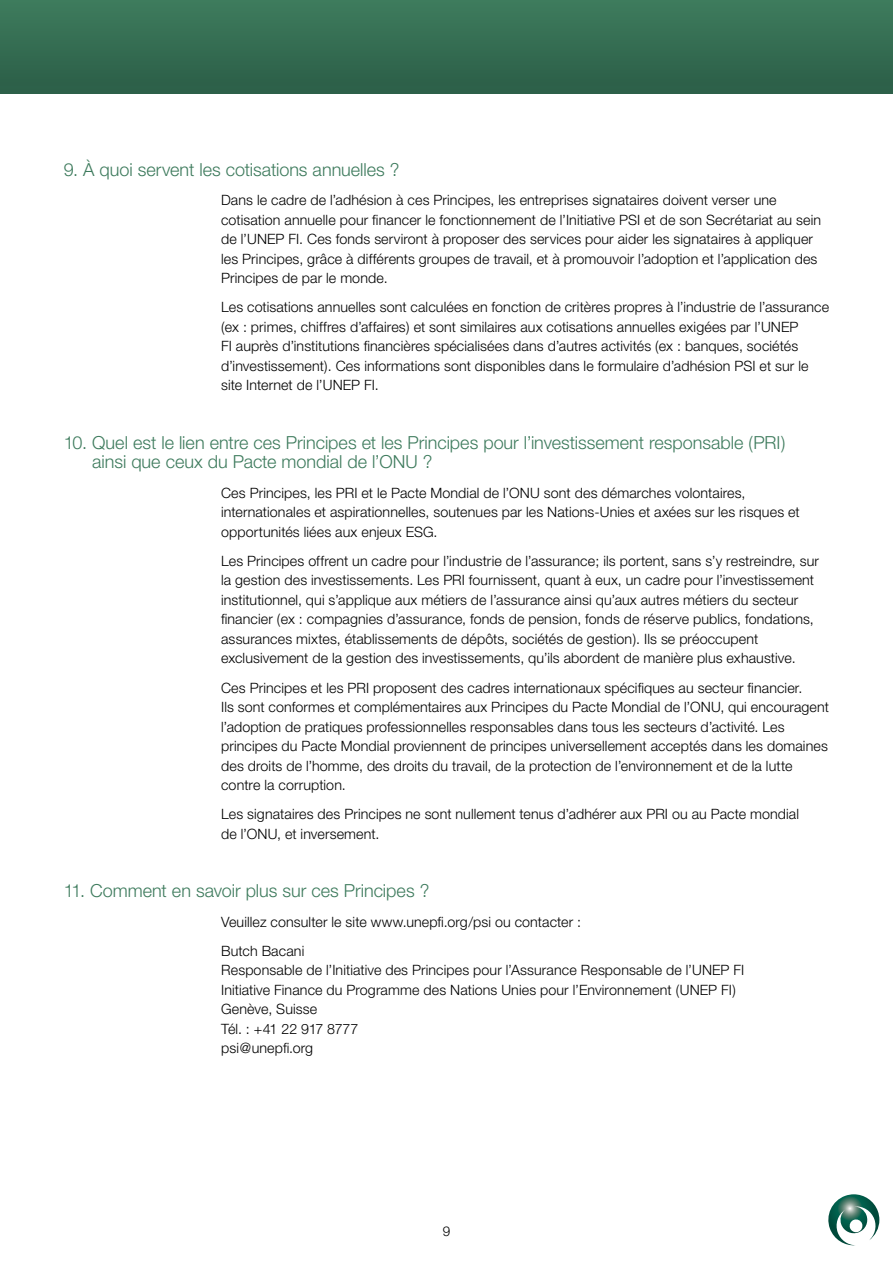
<style>
.page{position:relative;width:893px;height:1263px;background:#fff}
.page>*{position:absolute;margin:0;border:0;box-sizing:border-box;transform-origin:0 0}
.t1{font:300 18px/19.5px "Helvetica Neue";color:#3e7b5d}
.t2{font:300 14.25px/19.5px "Helvetica Neue";letter-spacing:.01em;color:#000}
.t3{font:300 13.5px "Helvetica Neue";color:#000}
</style>
<div class="page">
<div style="left:0;top:0;width:893px;height:94px;background:#2d6049"></div>
<svg style="left:828px;top:1194px;width:51px;height:52px"></svg>
<div style="left:0;top:0;width:893px;height:85px;background:linear-gradient(to right,#356e53,#356e53)"></div>
<p class="t1" style="left:64px;top:159px;width:337px">9. À quoi servent les cotisations annuelles ?</p>
<p class="t2" style="left:221px;top:190px;width:601px">Dans le cadre de l’adhésion à ces Principes, les entreprises signataires doivent verser une cotisation annuelle pour financer le fonctionnement de l’Initiative PSI et de son Secrétariat au sein de l’UNEP FI. Ces fonds serviront à proposer des services pour aider les signataires à appliquer les Principes, grâce à différents groupes de travail, et à promouvoir l’adoption et l’application des Principes de par le monde.</p>
<p class="t2" style="left:221px;top:297px;width:610px">Les cotisations annuelles sont calculées en fonction de critères propres à l’industrie de l’assurance (ex : primes, chiffres d’affaires) et sont similaires aux cotisations annuelles exigées par l’UNEP<br>FI auprès d’institutions financières spécialisées dans d’autres activités (ex : banques, sociétés d’investissement). Ces informations sont disponibles dans le formulaire d’adhésion PSI et sur le site Internet de l’UNEP FI.</p>
<p class="t1" style="left:92px;top:432px;width:695px;text-indent:-28px">10. Quel est le lien entre ces Principes et les Principes pour l’investissement responsable (PRI) ainsi que ceux du Pacte mondial de l’ONU ?</p>
<p class="t2" style="left:221px;top:482px;width:580px">Ces Principes, les PRI et le Pacte Mondial de l’ONU sont des démarches volontaires, internationales et aspirationnelles, soutenues par les Nations-Unies et axées sur les risques et opportunités liées aux enjeux ESG.</p>
<p class="t2" style="left:221px;top:551px;width:599px">Les Principes offrent un cadre pour l’industrie de l’assurance; ils portent, sans s’y restreindre, sur la gestion des investissements. Les PRI fournissent, quant à eux, un cadre pour l’investissement institutionnel, qui s’applique aux métiers de l’assurance ainsi qu’aux autres métiers du secteur financier (ex : compagnies d’assurance, fonds de pension, fonds de réserve publics, fondations, assurances mixtes, établissements de dépôts, sociétés de gestion). Ils se préoccupent exclusivement de la gestion des investissements, qu’ils abordent de manière plus exhaustive.</p>
<p class="t2" style="left:221px;top:677px;width:609px">Ces Principes et les PRI proposent des cadres internationaux spécifiques au secteur financier.<br>Ils sont conformes et complémentaires aux Principes du Pacte Mondial de l’ONU, qui encouragent l’adoption de pratiques professionnelles responsables dans tous les secteurs d’activité. Les principes du Pacte Mondial proviennent de principes universellement acceptés dans les domaines des droits de l’homme, des droits du travail, de la protection de l’environnement et de la lutte contre la corruption.</p>
<p class="t2" style="left:221px;top:804px;width:579px">Les signataires des Principes ne sont nullement tenus d’adhérer aux PRI ou au Pacte mondial de l’ONU, et inversement.</p>
<p class="t1" style="left:64px;top:881px;width:367px">11. Comment en savoir plus sur ces Principes ?</p>
<p class="t2" style="left:221px;top:907px;width:362px;line-height:29.2px">Veuillez consulter le site www.unepfi.org/psi ou contacter :<br>Butch Bacani</p>
<p class="t2" style="left:221px;top:960px;width:525px">Responsable de l’Initiative des Principes pour l’Assurance Responsable de l’UNEP FI Initiative Finance du Programme des Nations Unies pour l’Environnement (UNEP FI)<br>Genève, Suisse<br>Tél. : +41 22 917 8777<br>psi@unepfi.org</p>
<p class="t3" style="left:443px;top:1223px;width:9px">9</p>
</div>
